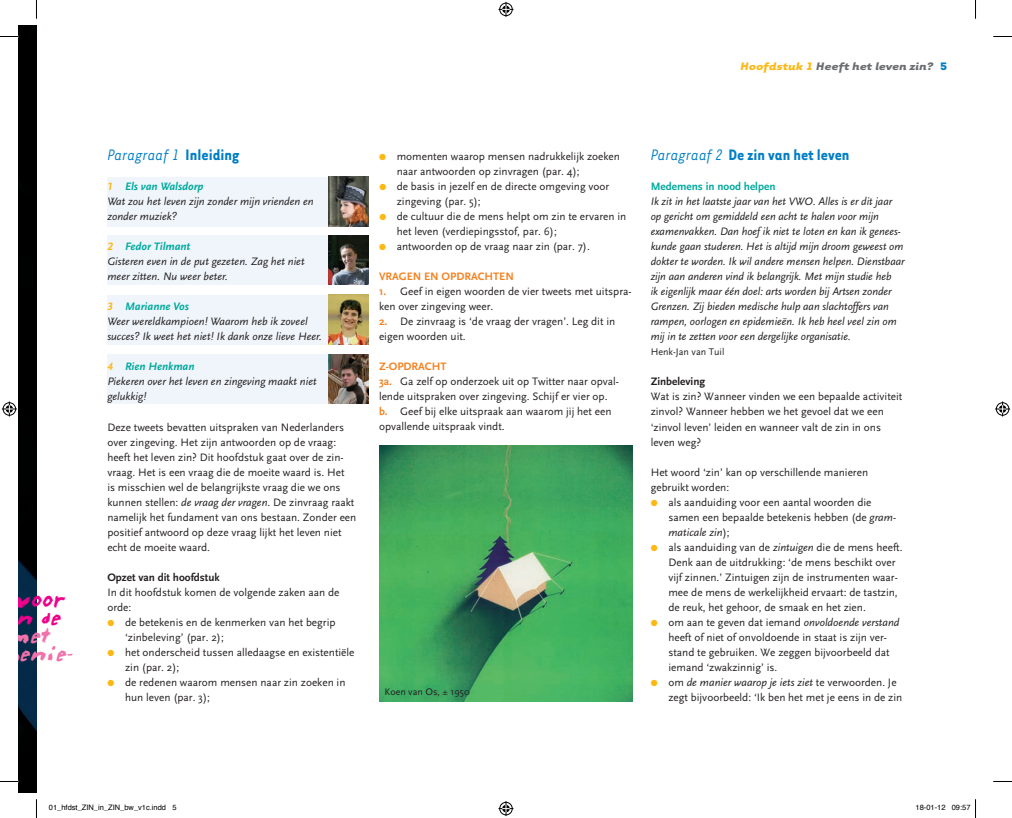
<style>
.page{position:relative;width:1012px;height:818px;background:#fff}
.page>*{position:absolute;margin:0;border:0;box-sizing:border-box;transform-origin:0 0}
.t1{font:700 17.5px "Tarzana Narrow";color:#007ec5}
.t2{font:italic 17.5px "Tarzana Narrow";color:#007ec5}
.t3{font:15px/18px "Kid TYPE Paint";color:#ed028c}
.t4{font:15px/18px "Kid TYPE Paint";color:#f171ab}
.t5{font:italic 700 12.5px "Tarzana Wide";color:#6c6d70}
.t6{font:11.25px/15px "Scala Sans";color:#231f20}
.t7{font:italic 11.25px/15px "Scala Sans";color:#231f20}
.t8{font:700 11.25px "Scala Sans";color:#231f20}
.t9{font:700 11.25px "Scala Sans";color:#00a99d}
.t10{font:700 11.25px "Scala Sans";color:#f58220}
.t11{font:10px "Scala Sans";color:#231f20}
.t12{font:7.5px "Helvetica";color:#000}
.s1{color:#fcb814}
.s2{font-style:normal;color:#007ec5}
.s3{font-weight:700;font-style:normal}
.s4{font-family:"Scala Sans Figures";font-weight:700;color:#fcb814}
.s5{font-weight:700;color:#00a99d}
.s6{font-style:italic}
.s7{font-weight:700;color:#f58220}
.s8{font-weight:400;font-style:italic}
</style>
<div class="page">
<img style="left:19px;top:26px;width:17px;height:765px">
<div style="left:107px;top:354px;width:227px;height:49px;background:#eff5fb"></div>
<div style="left:107px;top:294px;width:227px;height:50px;background:#eff5fb"></div>
<div style="left:107px;top:235px;width:227px;height:50px;background:#eff5fb"></div>
<div style="left:107px;top:177px;width:227px;height:49px;background:#eff5fb"></div>
<img style="left:328px;top:177px;width:41px;height:49px">
<img style="left:328px;top:235px;width:41px;height:50px">
<img style="left:328px;top:294px;width:41px;height:50px">
<img style="left:328px;top:354px;width:41px;height:49px">
<img style="left:379px;top:445px;width:254px;height:256px">
<svg style="left:0;top:36px;width:19px;height:1px"></svg>
<svg style="left:993px;top:36px;width:19px;height:1px"></svg>
<svg style="left:36px;top:0;width:1px;height:19px"></svg>
<svg style="left:36px;top:799px;width:1px;height:18px"></svg>
<svg style="left:975px;top:0;width:1px;height:19px"></svg>
<svg style="left:498px;top:2px;width:15px;height:15px"></svg>
<svg style="left:498px;top:801px;width:15px;height:14px"></svg>
<svg style="left:2px;top:401px;width:15px;height:15px"></svg>
<svg style="left:995px;top:401px;width:15px;height:15px"></svg>
<svg style="left:975px;top:799px;width:1px;height:18px"></svg>
<h2 class="t3" style="left:9px;top:591px;width:59px;text-indent:-16px">N VOOR<br>IN DE</h2>
<h2 class="t4" style="left:9px;top:627px;width:65px">MET<br>GENIE-</h2>
<p class="t5" style="left:741px;top:58px;width:208px"><span class="s1">Hoofdstuk 1</span> Heeft het leven zin? <span class="s2">5</span></p>
<h1 class="t2" style="left:107px;top:144px;width:133px">Paragraaf 1 <span class="s3">Inleiding</span></h1>
<p class="t7" style="left:107px;top:179px;width:208px"><span class="s4">1</span> <span class="s5">Els van Walsdorp<br></span>Wat zou het leven zijn zonder mijn vrienden en zonder muziek?</p>
<p class="t7" style="left:107px;top:239px;width:199px"><span class="s4">2</span> <span class="s5">Fedor Tilmant<br></span>Gisteren even in de put gezeten. Zag het niet meer zitten. Nu weer beter.</p>
<p class="t7" style="left:107px;top:299px;width:216px"><span class="s4">3</span> <span class="s5">Marianne Vos<br></span>Weer wereldkampioen! Waarom heb ik zoveel succes? Ik weet het niet! Ik dank onze lieve Heer.</p>
<p class="t7" style="left:107px;top:359px;width:211px"><span class="s4">4</span> <span class="s5">Rien Henkman<br></span>Piekeren over het leven en zingeving maakt niet gelukkig!</p>
<p class="t6" style="left:107px;top:419px;width:250px">Deze tweets bevatten uitspraken van Nederlanders over zingeving. Het zijn antwoorden op de vraag: heeft het leven zin? Dit hoofdstuk gaat over de zin&shy;vraag. Het is een vraag die de moeite waard is. Het<br>is misschien wel de belangrijkste vraag die we ons kunnen stellen: <span class="s6">de vraag der vragen</span>. De zinvraag raakt namelijk het fundament van ons bestaan. Zonder een positief antwoord op deze vraag lijkt het leven niet echt de moeite waard.</p>
<p class="t8" style="left:107px;top:570px;width:114px">Opzet van dit hoofdstuk</p>
<p class="t6" style="left:107px;top:584px;width:234px">In dit hoofdstuk komen de volgende zaken aan de orde:</p>
<p class="t6" style="left:125px;top:614px;width:212px;text-indent:-18px"><span class="s1">●</span> de betekenis en de kenmerken van het begrip ‘zinbeleving’ (par. 2);</p>
<p class="t6" style="left:125px;top:644px;width:231px;text-indent:-18px"><span class="s1">●</span> het onderscheid tussen alledaagse en existentiële zin (par. 2);</p>
<p class="t6" style="left:125px;top:674px;width:222px;text-indent:-18px"><span class="s1">●</span> de redenen waarom mensen naar zin zoeken in hun leven (par. 3);</p>
<p class="t6" style="left:397px;top:149px;width:225px;text-indent:-18px"><span class="s1">●</span> momenten waarop mensen nadrukkelijk zoeken naar antwoorden op zinvragen (par. 4);</p>
<p class="t6" style="left:397px;top:179px;width:214px;text-indent:-17px"><span class="s1">●</span> de basis in jezelf en de directe omgeving voor zingeving (par. 5);</p>
<p class="t6" style="left:397px;top:209px;width:231px;text-indent:-17px"><span class="s1">●</span> de cultuur die de mens helpt om zin te ervaren in het leven (verdiepingsstof, par. 6);</p>
<p class="t6" style="left:379px;top:239px;width:212px"><span class="s1">●</span> antwoorden op de vraag naar zin (par. 7).</p>
<p class="t10" style="left:379px;top:270px;width:136px">VRAGEN EN OPDRACHTEN</p>
<p class="t6" style="left:379px;top:284px;width:254px"><span class="s7">1.</span> Geef in eigen woorden de vier tweets met uitspra&shy;ken over zingeving weer.</p>
<p class="t6" style="left:379px;top:314px;width:238px"><span class="s7">2.</span> De zinvraag is ‘de vraag der vragen’. Leg dit in eigen woorden uit.</p>
<p class="t6" style="left:379px;top:359px;width:242px"><span class="s7">Z-OPDRACHT<br>3a.</span> Ga zelf op onderzoek uit op Twitter naar opval&shy;lende uitspraken over zingeving. Schijf er vier op.<br><span class="s7">b.</span> Geef bij elke uitspraak aan waarom jij het een opvallende uitspraak vindt.</p>
<p class="t11" style="left:385px;top:686px;width:87px">Koen van Os, ± 1950</p>
<h1 class="t1" style="left:651px;top:144px;width:200px"><span class="s8">Paragraaf 2</span> De zin van het leven</h1>
<p class="t9" style="left:651px;top:180px;width:126px">Medemens in nood helpen</p>
<p class="t7" style="left:651px;top:194px;width:255px">Ik zit in het laatste jaar van het VWO. Alles is er dit jaar op gericht om gemiddeld een acht te halen voor mijn examenvakken. Dan hoefik niet te loten en kan ik genees&shy;kunde gaan studeren. Het is altijd mijn droom geweest om dokter te worden. Ik wil andere mensen helpen. Dienstbaar zijn aan anderen vind ik belangrijk. Met mijn studie heb<br>ik eigenlijk maar één doel: arts worden bij Artsen zonder Grenzen. Zij bieden medische hulp aan slachtoffers van rampen, oorlogen en epidemieën. Ik heb heel veel zin om mij in te zetten voor een dergelijke organisatie.</p>
<p class="t11" style="left:651px;top:346px;width:75px">Henk-Jan van Tuil</p>
<p class="t8" style="left:651px;top:375px;width:56px">Zinbeleving</p>
<p class="t6" style="left:651px;top:389px;width:253px">Wat is zin? Wanneer vinden we een bepaalde activiteit zinvol? Wanneer hebben we het gevoel dat we een ‘zinvol leven’ leiden en wanneer valt de zin in ons leven weg?</p>
<p class="t6" style="left:651px;top:464px;width:219px">Het woord ‘zin’ kan op verschillende manieren gebruikt worden:</p>
<p class="t6" style="left:668px;top:494px;width:229px;text-indent:-18px"><span class="s1">●</span> als aanduiding voor een aantal woorden die samen een bepaalde betekenis hebben (de <span class="s6">gram&shy;maticale zin</span>);</p>
<p class="t6" style="left:668px;top:539px;width:236px;text-indent:-18px"><span class="s1">●</span> als aanduiding van de <span class="s6">zintuigen</span> die de mens heeft.<br>Denk aan de uitdrukking: ‘de mens beschikt over vijf zinnen.’ Zintuigen zijn de instrumenten waar&shy;mee de mens de werkelijkheid ervaart: de tastzin, de reuk, het gehoor, de smaak en het zien.</p>
<p class="t6" style="left:668px;top:614px;width:232px;text-indent:-18px"><span class="s1">●</span> om aan te geven dat iemand <span class="s6">onvoldoende verstand </span>heeft of niet of onvoldoende in staat is zijn ver&shy;stand te gebruiken. We zeggen bijvoorbeeld dat iemand ‘zwakzinnig’ is.</p>
<p class="t6" style="left:668px;top:674px;width:235px;text-indent:-18px"><span class="s1">●</span> om <span class="s6">de manier waarop je iets ziet</span> te verwoorden. Je zegt bijvoorbeeld: ‘Ik ben het met je eens in de zin</p>
<p class="t12" style="left:49px;top:801px;width:129px">01_hfdst_ZIN_in_ZIN_bw_v1c.indd 5</p>
<p class="t12" style="left:915px;top:801px;width:57px">18-01-12 09:57</p>
</div>
